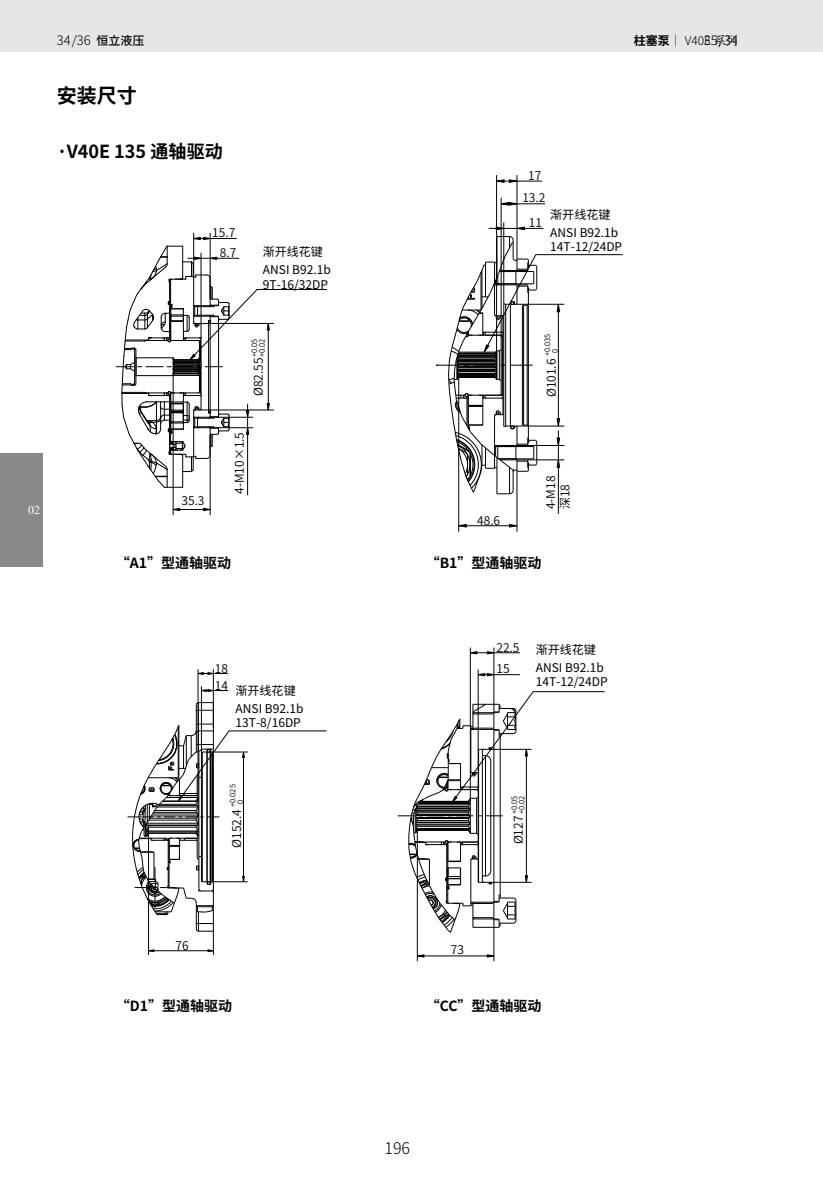
<style>
.page{position:relative;width:823px;height:1191px;background:#fff}
.page>*{position:absolute;margin:0;border:0;box-sizing:border-box;transform-origin:0 0}
.t1{font:700 20px "Noto Sans Hans";color:#000}
.t2{font:700 18px "Noto Sans Hans";color:#000}
.t3{font:300 16px "Noto Sans Hans";color:#000}
.t4{font:700 14px "Noto Sans Hans";color:#000}
.t5{font:300 13px "Noto Sans Hans";color:#000}
.t6{font:12px/18px "Noto Sans Hans";color:#000}
.t7{font:600 12px/22.2px "Noto Sans Hans";color:#000;text-align:center}
.t8{font:300 12px "Noto Sans Hans";color:#000}
.t9{font:12px "Times New Roman";color:#fff}
.t10{font:600 7.4px/7.4px "Noto Sans Hans";color:#000}
.s1{font-weight:500;font-size:12px}
.s2{font-weight:700}
</style>
<div class="page">
<div style="left:0;top:0;width:822px;height:51px;background:#e6e6e6"></div>
<div style="left:0;top:454px;width:43px;height:113px;background:#898989"></div>
<svg style="left:203px;top:507px;width:7px;height:4px"></svg>
<svg style="left:172px;top:507px;width:8px;height:4px"></svg>
<svg style="left:266px;top:322px;width:4px;height:9px"></svg>
<svg style="left:266px;top:402px;width:4px;height:9px"></svg>
<hr style="left:173px;top:509px;width:37px;height:1px;background:#000">
<hr style="left:208px;top:409px;width:65px;height:1px;background:#000">
<hr style="left:173px;top:375px;width:1px;height:140px;background:#000">
<hr style="left:193px;top:233px;width:1px;height:43px;background:#000">
<hr style="left:210px;top:435px;width:1px;height:80px;background:#000">
<hr style="left:210px;top:233px;width:1px;height:65px;background:#000">
<hr style="left:208px;top:323px;width:65px;height:1px;background:#000">
<hr style="left:247px;top:404px;width:1px;height:91px;background:#000">
<hr style="left:257px;top:289px;width:69px;height:1px;background:#000">
<hr style="left:268px;top:323px;width:1px;height:87px;background:#000">
<svg style="left:116px;top:236px;width:141px;height:252px"></svg>
<svg style="left:241px;top:752px;width:4px;height:6px"></svg>
<svg style="left:242px;top:875px;width:3px;height:6px"></svg>
<svg style="left:198px;top:671px;width:15px;height:4px"></svg>
<hr style="left:212px;top:881px;width:35px;height:1px;background:#040000">
<hr style="left:197px;top:669px;width:1px;height:127px;background:#040000">
<hr style="left:201px;top:686px;width:1px;height:67px;background:#040000">
<hr style="left:213px;top:669px;width:1px;height:59px;background:#040000">
<hr style="left:243px;top:752px;width:1px;height:129px;background:#040000">
<hr style="left:212px;top:751px;width:35px;height:1px;background:#040000">
<hr style="left:229px;top:730px;width:97px;height:1px;background:#040000">
<svg style="left:200px;top:688px;width:28px;height:4px"></svg>
<hr style="left:198px;top:673px;width:30px;height:1px;background:#040000">
<hr style="left:196px;top:704px;width:1px;height:48px;background:#040000">
<hr style="left:198px;top:702px;width:1px;height:49px;background:#040000">
<svg style="left:195px;top:702px;width:18px;height:9px"></svg>
<svg style="left:127px;top:723px;width:102px;height:232px"></svg>
<svg style="left:478px;top:672px;width:15px;height:5px"></svg>
<svg style="left:486px;top:651px;width:7px;height:4px"></svg>
<svg style="left:470px;top:650px;width:7px;height:5px"></svg>
<svg style="left:486px;top:954px;width:7px;height:4px"></svg>
<svg style="left:416px;top:953px;width:8px;height:5px"></svg>
<hr style="left:417px;top:955px;width:76px;height:1px;background:#040000">
<hr style="left:417px;top:829px;width:1px;height:132px;background:#040000">
<hr style="left:469px;top:647px;width:1px;height:151px;background:#040000">
<hr style="left:477px;top:669px;width:1px;height:80px;background:#040000">
<hr style="left:493px;top:927px;width:1px;height:34px;background:#040000">
<hr style="left:493px;top:647px;width:1px;height:57px;background:#040000">
<hr style="left:533px;top:691px;width:71px;height:1px;background:#040000">
<hr style="left:478px;top:674px;width:41px;height:1px;background:#040000">
<hr style="left:470px;top:652px;width:49px;height:1px;background:#040000">
<svg style="left:397px;top:691px;width:136px;height:242px"></svg>
<svg style="left:555px;top:303px;width:5px;height:10px"></svg>
<svg style="left:555px;top:417px;width:5px;height:9px"></svg>
<svg style="left:501px;top:202px;width:15px;height:4px"></svg>
<svg style="left:497px;top:179px;width:19px;height:4px"></svg>
<svg style="left:508px;top:524px;width:8px;height:4px"></svg>
<svg style="left:459px;top:523px;width:8px;height:5px"></svg>
<svg style="left:556px;top:437px;width:4px;height:8px"></svg>
<svg style="left:555px;top:460px;width:5px;height:8px"></svg>
<hr style="left:458px;top:525px;width:58px;height:1px;background:#040000">
<hr style="left:527px;top:459px;width:37px;height:1px;background:#040000">
<hr style="left:527px;top:445px;width:37px;height:1px;background:#040000">
<hr style="left:516px;top:426px;width:48px;height:1px;background:#040000">
<hr style="left:458px;top:377px;width:1px;height:155px;background:#040000">
<hr style="left:496px;top:175px;width:1px;height:204px;background:#040000">
<hr style="left:500px;top:198px;width:1px;height:138px;background:#040000">
<hr style="left:503px;top:222px;width:1px;height:82px;background:#040000">
<hr style="left:516px;top:470px;width:1px;height:62px;background:#040000">
<hr style="left:516px;top:175px;width:1px;height:85px;background:#040000">
<hr style="left:516px;top:304px;width:48px;height:1px;background:#040000">
<hr style="left:557px;top:430px;width:1px;height:84px;background:#040000">
<hr style="left:557px;top:304px;width:1px;height:122px;background:#040000">
<hr style="left:535px;top:254px;width:87px;height:1px;background:#040000">
<hr style="left:488px;top:228px;width:55px;height:1px;background:#040000">
<hr style="left:501px;top:203px;width:43px;height:1px;background:#040000">
<hr style="left:496px;top:181px;width:45px;height:1px;background:#040000">
<svg style="left:436px;top:226px;width:101px;height:268px"></svg>
<p class="t9" style="left:28px;top:502px;width:13px">02</p>
<p class="t5" style="left:57px;top:33px;width:89px">34/36 <span class="s1">恒立液压</span></p>
<p class="t8" style="left:633px;top:33px;width:105px"><span class="s2">柱塞泵</span>｜ V40E 系列</p>
<p class="t5" style="left:703px;top:33px;width:36px">35/34</p>
<h1 class="t1" style="left:57px;top:84px;width:81px">安装尺寸</h1>
<h2 class="t2" style="left:57px;top:141px;width:167px">·V40E 135 通轴驱动</h2>
<p class="t7" style="left:212px;top:221px;width:25px">15.7</p>
<p class="t7" style="left:220px;top:242px;width:18px">8.7</p>
<p class="t6" style="left:263px;top:243px;width:69px">渐开线花键<br>ANSI B92.1b</p>
<p class="t6" style="left:263px;top:276px;width:67px">9T-16/32DP</p>
<p class="t10" style="left:251px;top:357px;width:20px;rotate:-90deg">+0.05 +0.02</p>
<p class="t7" style="left:247px;top:396px;width:40px;rotate:-90deg">Ø82.55</p>
<p class="t7" style="left:181px;top:490px;width:25px">35.3</p>
<p class="t7" style="left:228px;top:494px;width:63px;rotate:-90deg">4-M10×1.5</p>
<p class="t4" style="left:116px;top:555px;width:117px">“A1”型通轴驱动</p>
<p class="t7" style="left:522px;top:165px;width:25px">17<br>13.2</p>
<p class="t7" style="left:528px;top:211px;width:15px">11</p>
<p class="t6" style="left:550px;top:206px;width:69px">渐开线花键<br>ANSI B92.1b</p>
<p class="t6" style="left:550px;top:238px;width:73px">14T-12/24DP</p>
<p class="t10" style="left:543px;top:353px;width:21px;text-indent:-3px;rotate:-90deg">+0.035<br>0</p>
<p class="t7" style="left:540px;top:397px;width:40px;rotate:-90deg">Ø101.6</p>
<p class="t7" style="left:477px;top:509px;width:25px">48.6</p>
<p class="t7" style="left:543px;top:509px;width:35px;line-height:14.4px;text-align:left;rotate:-90deg">4-M18深18</p>
<p class="t4" style="left:425px;top:555px;width:117px">“B1”型通轴驱动</p>
<p class="t7" style="left:215px;top:657px;width:15px">18</p>
<p class="t7" style="left:215px;top:674px;width:15px">14</p>
<p class="t6" style="left:235px;top:682px;width:69px">渐开线花键<br>ANSI B92.1b</p>
<p class="t6" style="left:235px;top:714px;width:67px">13T-8/16DP</p>
<p class="t10" style="left:229px;top:803px;width:21px;text-indent:-3px;rotate:-90deg">+0.025<br>0</p>
<p class="t7" style="left:226px;top:847px;width:40px;rotate:-90deg">Ø152.4</p>
<p class="t7" style="left:496px;top:636px;width:25px">22.5</p>
<p class="t7" style="left:496px;top:658px;width:15px">15</p>
<p class="t6" style="left:535px;top:640px;width:69px">渐开线花键<br>ANSI B92.1b</p>
<p class="t6" style="left:535px;top:673px;width:73px">14T-12/24DP</p>
<p class="t10" style="left:510px;top:814px;width:20px;rotate:-90deg">+0.05 +0.02</p>
<p class="t7" style="left:507px;top:844px;width:30px;rotate:-90deg">Ø127</p>
<p class="t7" style="left:175px;top:934px;width:15px">76</p>
<p class="t4" style="left:116px;top:998px;width:118px">“D1”型通轴驱动</p>
<p class="t7" style="left:450px;top:938px;width:15px">73</p>
<p class="t4" style="left:425px;top:998px;width:117px">“CC”型通轴驱动</p>
<h3 class="t3" style="left:384px;top:1139px;width:27px">196</h3>
</div>
